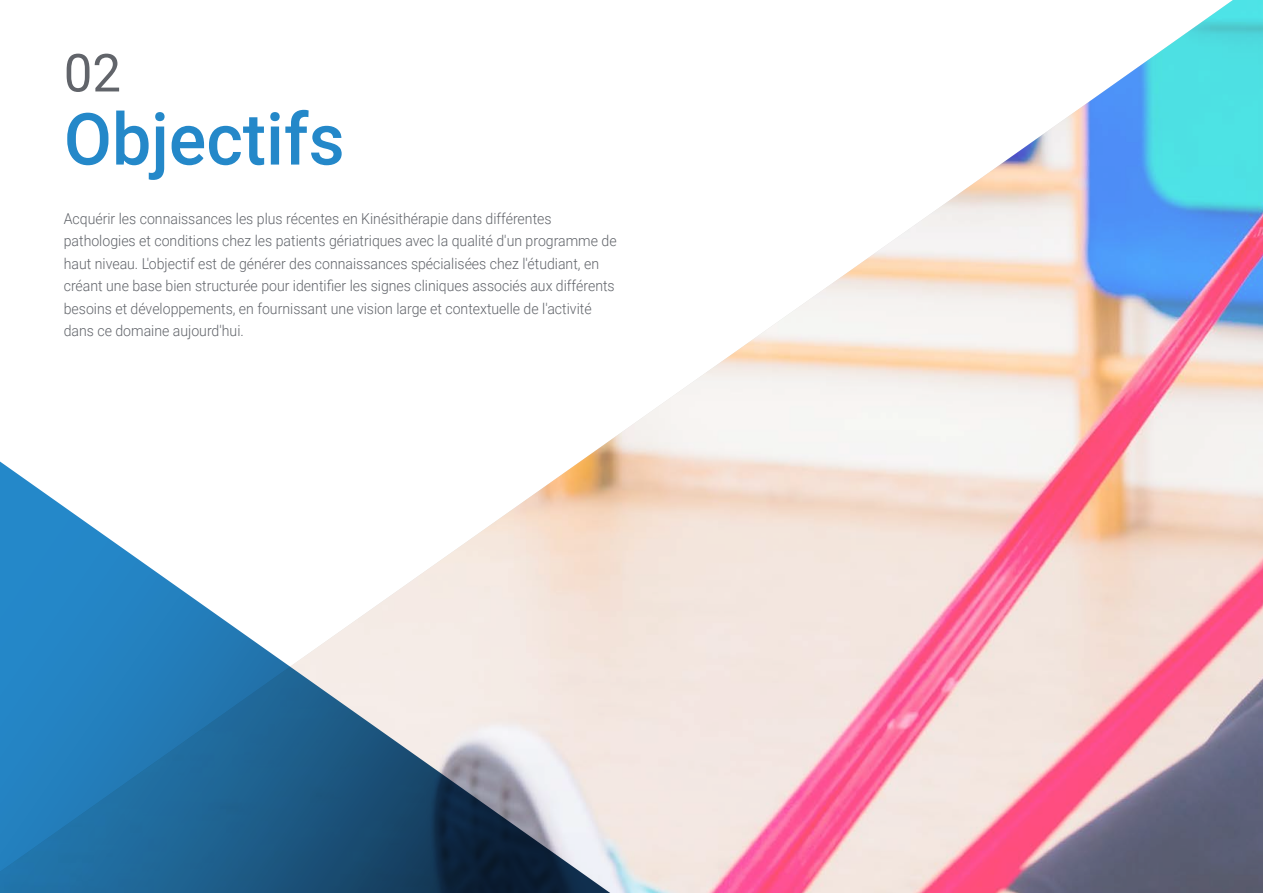
<style>
.page{position:relative;width:1263px;height:893px;background:#fff}
.page>*{position:absolute;margin:0;border:0;box-sizing:border-box;transform-origin:0 0}
.t1{font:500 72px "Roboto";color:#2488c9}
.t2{font:52.5px "Roboto";color:#61646a}
.t3{font:300 15px/22.5px "Roboto";color:#61646a;scale:.94 1}
</style>
<div class="page">
<img style="left:602px;top:0;width:661px;height:893px">
<svg style="left:0;top:446px;width:640px;height:447px"></svg>
<h2 class="t2" style="left:64px;top:36px;width:59px">02</h2>
<h1 class="t1" style="left:64px;top:89px;width:282px">Objectifs</h1>
<p class="t3" style="left:64px;top:207px;width:590px">Acquérir les connaissances les plus récentes en Kinésithérapie dans différentes pathologies et conditions chez les patients gériatriques avec la qualité d'un programme de haut niveau. L'objectif est de générer des connaissances spécialisées chez l'étudiant, en créant une base bien structurée pour identifier les signes cliniques associés aux différents besoins et développements, en fournissant une vision large et contextuelle de l'activité dans ce domaine aujourd'hui.</p>
</div>
